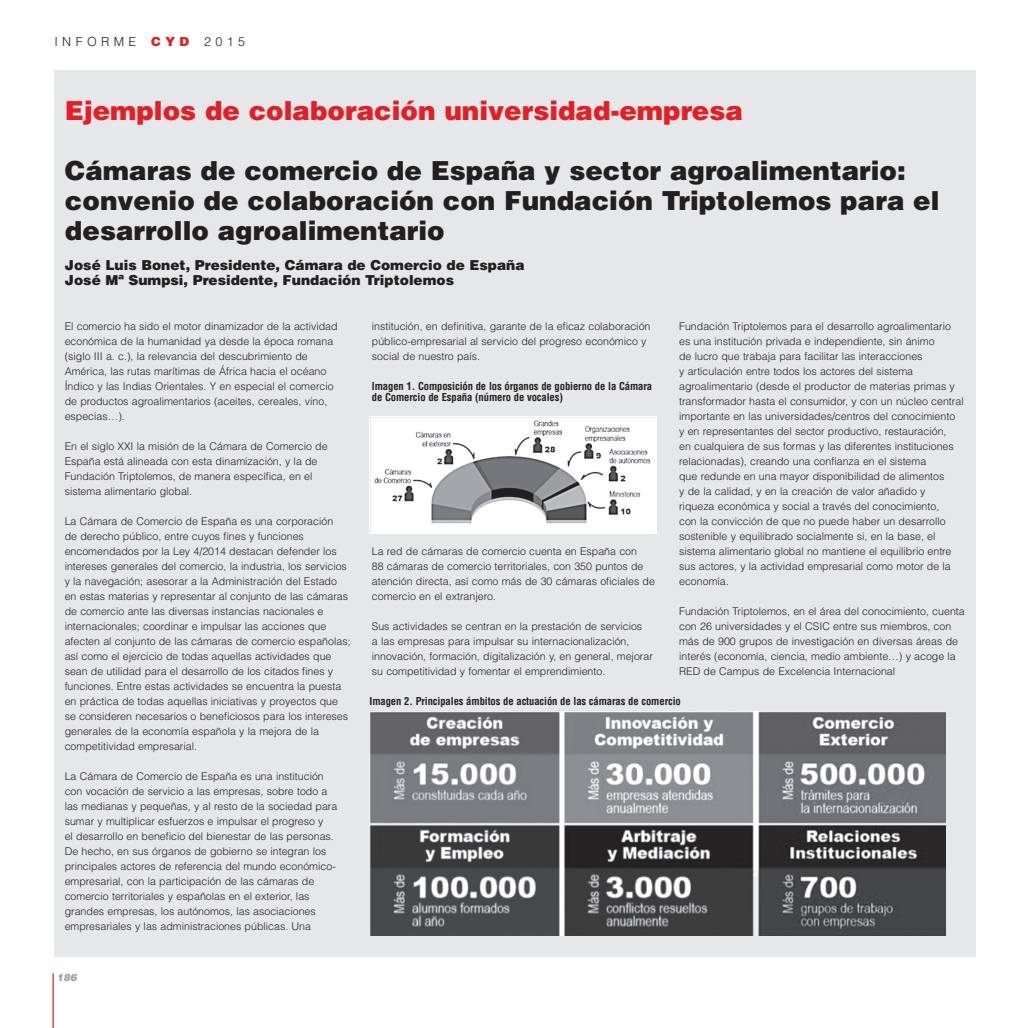
<style>
.page{position:relative;width:1028px;height:1028px;background:#fff}
.page>*{position:absolute;margin:0;border:0;box-sizing:border-box;transform-origin:0 0}
.t1{font:900 26.25px/30px "Helvetica LT";color:#231f20}
.t2{font:900 26.25px "Helvetica LT";color:#e31f25}
.t3{font:900 13.75px/15px "Helvetica LT";color:#231f20}
.t4{font:300 12.5px "Helvetica LT";letter-spacing:.35em;color:#231f20}
.t5{font:300 10.62px/15px "Helvetica LT";color:#231f20}
.t6{font:700 condensed 10.62px/11.2px "Helvetica LT";letter-spacing:-.01em;color:#231f20}
.t7{font:italic 900 10px "Helvetica LT";color:#9d9fa2}
.s1{font-weight:900;color:#e31f25}
</style>
<div class="page">
<hr style="left:53px;top:973px;width:1px;height:55px;background:#e31f25">
<div style="left:54px;top:71px;width:921px;height:886px;background:#e6e7e9"></div>
<img style="left:369px;top:416px;width:287px;height:117px">
<img style="left:369px;top:711px;width:576px;height:224px">
<p class="t4" style="left:54px;top:33px;width:192px">INFORME <span class="s1">CYD</span> 2015</p>
<h1 class="t2" style="left:65px;top:93px;width:679px">Ejemplos de colaboración universidad-empresa</h1>
<h1 class="t1" style="left:65px;top:155px;width:876px">Cámaras de comercio de España y sector agroalimentario: convenio de colaboración con Fundación Triptolemos para el desarrollo agroalimentario</h1>
<p class="t3" style="left:65px;top:257px;width:461px">José Luis Bonet, Presidente, Cámara de Comercio de España<br>José Mª Sumpsi, Presidente, Fundación Triptolemos</p>
<p class="t5" style="left:65px;top:319px;width:274px">El comercio ha sido el motor dinamizador de la actividad económica de la humanidad ya desde la época romana (siglo III a. c.), la relevancia del descubrimiento de América, las rutas marítimas de África hacia el océano Índico y las Indias Orientales. Y en especial el comercio de productos agroalimentarios (aceites, cereales, vino, especias…).</p>
<p class="t5" style="left:65px;top:439px;width:264px">En el siglo XXI la misión de la Cámara de Comercio de España está alineada con esta dinamización, y la de Fundación Triptolemos, de manera específica, en el sistema alimentario global.</p>
<p class="t5" style="left:65px;top:514px;width:287px">La Cámara de Comercio de España es una corporación<br>de derecho público, entre cuyos fines y funciones encomendados por la Ley 4/2014 destacan defender los intereses generales del comercio, la industria, los servicios y la navegación; asesorar a la Administración del Estado en estas materias y representar al conjunto de las cámaras de comercio ante las diversas instancias nacionales e internacionales; coordinar e impulsar las acciones que afecten al conjunto de las cámaras de comercio españolas; así como el ejercicio de todas aquellas actividades que sean de utilidad para el desarrollo de los citados fines y funciones. Entre estas actividades se encuentra la puesta en práctica de todas aquellas iniciativas y proyectos que se consideren necesarios o beneficiosos para los intereses generales de la economía española y la mejora de la competitividad empresarial.</p>
<p class="t5" style="left:65px;top:769px;width:274px">La Cámara de Comercio de España es una institución con vocación de servicio a las empresas, sobre todo a las medianas y pequeñas, y al resto de la sociedad para sumar y multiplicar esfuerzos e impulsar el progreso y<br>el desarrollo en beneficio del bienestar de las personas.<br>De hecho, en sus órganos de gobierno se integran los principales actores de referencia del mundo económico&shy;empresarial, con la participación de las cámaras de comercio territoriales y españolas en el exterior, las grandes empresas, los autónomos, las asociaciones empresariales y las administraciones públicas. Una</p>
<p class="t5" style="left:372px;top:319px;width:280px">institución, en definitiva, garante de la eficaz colaboración público-empresarial al servicio del progreso económico y social de nuestro país.</p>
<p class="t6" style="left:372px;top:380px;width:282px">Imagen 1. Composición de los órganos de gobierno de la Cámara de Comercio de España (número de vocales)</p>
<p class="t5" style="left:679px;top:319px;width:286px">Fundación Triptolemos para el desarrollo agroalimentario es una institución privada e independiente, sin ánimo<br>de lucro que trabaja para facilitar las interacciones<br>y articulación entre todos los actores del sistema agroalimentario (desde el productor de materias primas y transformador hasta el consumidor, y con un núcleo central importante en las universidades/centros del conocimiento<br>y en representantes del sector productivo, restauración,<br>en cualquiera de sus formas y las diferentes instituciones relacionadas), creando una confianza en el sistema<br>que redunde en una mayor disponibilidad de alimentos<br>y de la calidad, y en la creación de valor añadido y<br>riqueza económica y social a través del conocimiento,<br>con la convicción de que no puede haber un desarrollo sostenible y equilibrado socialmente si, en la base, el sistema alimentario global no mantiene el equilibrio entre sus actores, y la actividad empresarial como motor de la economía.</p>
<p class="t5" style="left:679px;top:604px;width:287px">Fundación Triptolemos, en el área del conocimiento, cuenta con 26 universidades y el CSIC entre sus miembros, con más de 900 grupos de investigación en diversas áreas de interés (economía, ciencia, medio ambiente…) y acoge la RED de Campus de Excelencia Internacional</p>
<p class="t6" style="left:369px;top:695px;width:313px">Imagen 2. Principales ámbitos de actuación de las cámaras de comercio</p>
<p class="t5" style="left:372px;top:544px;width:284px">La red de cámaras de comercio cuenta en España con<br>88 cámaras de comercio territoriales, con 350 puntos de atención directa, así como más de 30 cámaras oficiales de comercio en el extranjero.</p>
<p class="t5" style="left:372px;top:619px;width:282px">Sus actividades se centran en la prestación de servicios<br>a las empresas para impulsar su internacionalización, innovación, formación, digitalización y, en general, mejorar su competitividad y fomentar el emprendimiento.</p>
<p class="t7" style="left:57px;top:971px;width:22px">186</p>
</div>
